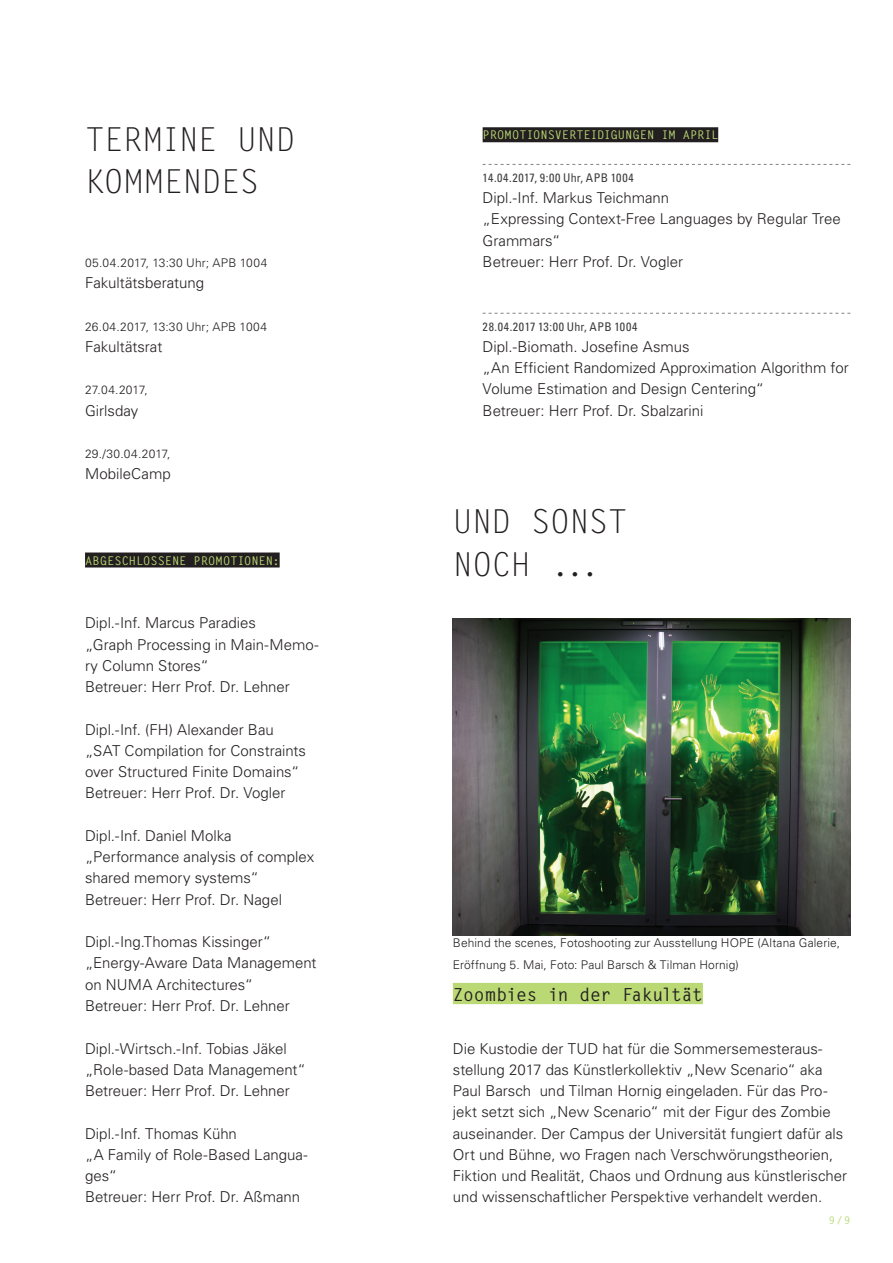
<style>
.page{position:relative;width:893px;height:1263px;background:#fff}
.page>*{position:absolute;margin:0;border:0;box-sizing:border-box;transform-origin:0 0}
.t1{font:33px/42.5px "Letter Gothic Std";letter-spacing:-.02em;color:#231f20}
.t2{font:700 18px "Letter Gothic Std";letter-spacing:-.03em;color:#231f20}
.t3{font:300 15px/21.3px "Univers LT Std";color:#231f20}
.t4{font:300 12px/21.3px "Univers LT Std";letter-spacing:.01em;color:#231f20}
.t5{font:700 12px "Letter Gothic Std";color:#bad874}
.t6{font:condensed 12px "Univers LT Std";letter-spacing:.035em;color:#3e3e3f}
.t7{font:700 10.5px "Letter Gothic Std";color:#bad874}
</style>
<div class="page">
<div style="left:483px;top:127px;width:235px;height:15px;background:#231f20"></div>
<svg style="left:483px;top:164px;width:367px;height:1px"></svg>
<svg style="left:483px;top:313px;width:367px;height:1px"></svg>
<div style="left:85px;top:552px;width:195px;height:15px;background:#231f20"></div>
<div style="left:453px;top:983px;width:250px;height:21px;background:#bad874"></div>
<img style="left:453px;top:618px;width:397px;height:318px">
<h1 class="t1" style="left:85px;top:119px;width:212px">TERMINE UND<br>KOMMENDES</h1>
<p class="t4" style="left:85px;top:252px;width:184px">05.04.2017, 13:30 Uhr; APB 1004</p>
<p class="t3" style="left:85px;top:272px;width:121px">Fakultätsberatung</p>
<p class="t4" style="left:85px;top:316px;width:184px">26.04.2017, 13:30 Uhr; APB 1004</p>
<p class="t3" style="left:85px;top:336px;width:79px">Fakultätsrat</p>
<p class="t4" style="left:85px;top:379px;width:64px">27.04.2017,</p>
<p class="t3" style="left:85px;top:400px;width:55px">Girlsday</p>
<p class="t4" style="left:85px;top:443px;width:87px">29./30.04.2017,</p>
<p class="t3" style="left:85px;top:463px;width:87px">MobileCamp</p>
<p class="t5" style="left:85px;top:553px;width:196px">ABGESCHLOSSENE PROMOTIONEN:</p>
<p class="t3" style="left:85px;top:612px;width:235px">Dipl.-Inf. Marcus Paradies<br>„Graph Processing in Main-Memo&shy;ry Column Stores“<br>Betreuer: Herr Prof. Dr. Lehner</p>
<p class="t3" style="left:85px;top:719px;width:223px">Dipl.-Inf. (FH) Alexander Bau „SAT Compilation for Constraints over Structured Finite Domains“<br>Betreuer: Herr Prof. Dr. Vogler</p>
<p class="t3" style="left:85px;top:825px;width:231px">Dipl.-Inf. Daniel Molka „Performance analysis of complex shared memory systems“<br>Betreuer: Herr Prof. Dr. Nagel</p>
<p class="t3" style="left:85px;top:931px;width:233px">Dipl.-Ing.Thomas Kissinger“ „Energy-Aware Data Management on NUMA Architectures“<br>Betreuer: Herr Prof. Dr. Lehner</p>
<p class="t3" style="left:85px;top:1037px;width:222px">Dipl.-Wirtsch.-Inf. Tobias Jäkel „Role-based Data Management“<br>Betreuer: Herr Prof. Dr. Lehner</p>
<p class="t3" style="left:85px;top:1122px;width:224px">Dipl.-Inf. Thomas Kühn<br>„A Family of Role-Based Langua&shy;ges“<br>Betreuer: Herr Prof. Dr. Aßmann</p>
<p class="t5" style="left:483px;top:128px;width:237px">PROMOTIONSVERTEIDIGUNGEN IM APRIL</p>
<p class="t6" style="left:483px;top:170px;width:153px">14.04.2017, 9:00 Uhr, APB 1004</p>
<p class="t3" style="left:483px;top:187px;width:360px">Dipl.-Inf. Markus Teichmann<br>„Expressing Context-Free Languages by Regular Tree<br>Grammars“<br>Betreuer: Herr Prof. Dr. Vogler</p>
<p class="t6" style="left:483px;top:319px;width:156px">28.04.2017 13:00 Uhr, APB 1004</p>
<p class="t3" style="left:483px;top:336px;width:368px">Dipl.-Biomath. Josefine Asmus<br>„An Efficient Randomized Approximation Algorithm for Volume Estimation and Design Centering“<br>Betreuer: Herr Prof. Dr. Sbalzarini</p>
<h1 class="t1" style="left:453px;top:501px;width:176px">UND SONST<br>NOCH ...</h1>
<p class="t4" style="left:453px;top:932px;width:389px">Behind the scenes, Fotoshooting zur Ausstellung HOPE (Altana Galerie,<br>Eröffnung 5. Mai, Foto: Paul Barsch &amp; Tilman Hornig)</p>
<p class="t2" style="left:453px;top:983px;width:252px">Zoombies in der Fakultät</p>
<p class="t3" style="left:453px;top:1037px;width:396px">Die Kustodie der TUD hat für die Sommersemesteraus&shy;stellung 2017 das Künstlerkollektiv „New Scenario“ aka Paul Barsch und Tilman Hornig eingeladen. Für das Pro&shy;jekt setzt sich „New Scenario“ mit der Figur des Zombie auseinander. Der Campus der Universität fungiert dafür als Ort und Bühne, wo Fragen nach Verschwörungstheorien, Fiktion und Realität, Chaos und Ordnung aus künstlerischer und wissenschaftlicher Perspektive verhandelt werden.</p>
<p class="t7" style="left:829px;top:1213px;width:23px">9/9</p>
</div>
